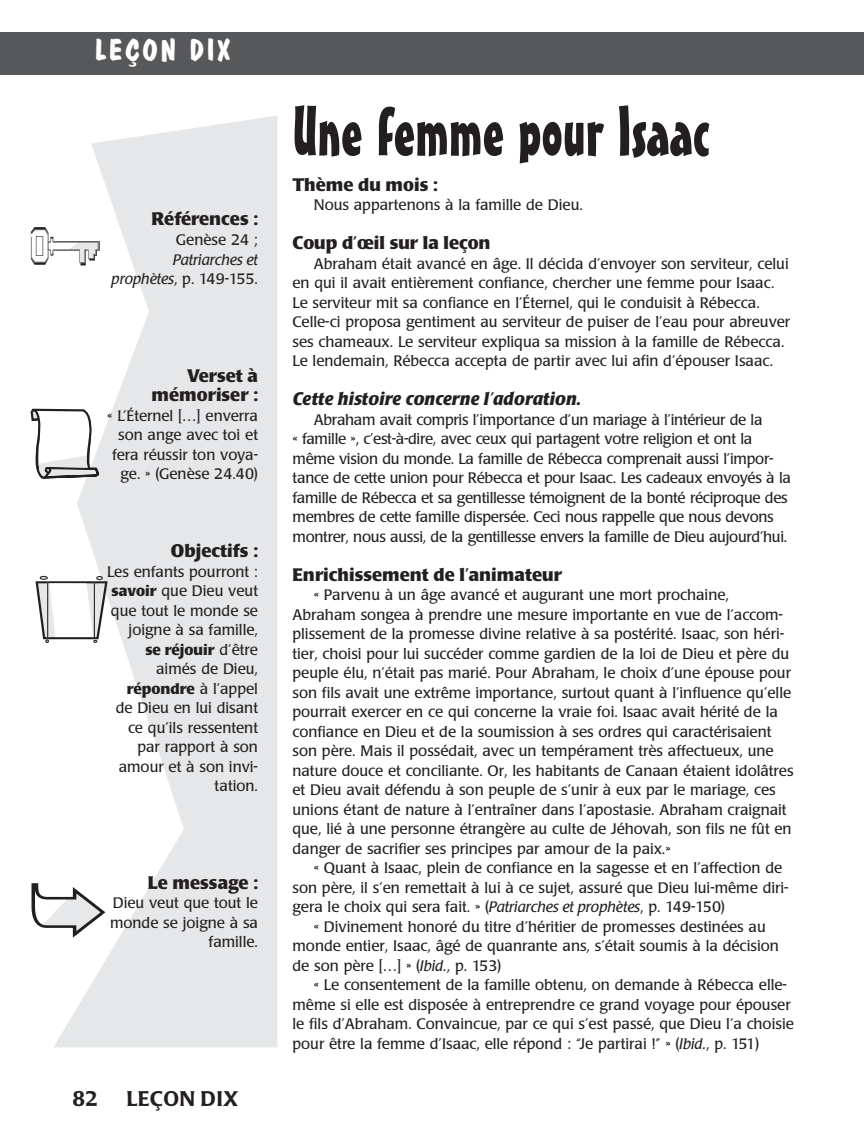
<style>
.page{position:relative;width:864px;height:1148px;background:#fff}
.page>*{position:absolute;margin:0;border:0;box-sizing:border-box;transform-origin:0 0}
.t1{font:69px "Mister Earl BT";color:#231f20}
.t2{font:700 30px "Dom Casual D";letter-spacing:.095em;color:#fff}
.t3{font:500 21px "Poppl Laudatio";letter-spacing:.02em;color:#231f20}
.t4{font:700 18px/19.5px "Poppl Laudatio";color:#231f20;text-align:right}
.t5{font:italic 700 18px "Poppl Laudatio";color:#231f20}
.t6{font:15px/19.5px "Poppl Laudatio";color:#231f20;text-align:right}
.t7{font:15px/19.5px "Poppl Laudatio";letter-spacing:-.02em;color:#231f20}
.t8{font:italic 15px/19.5px "Poppl Laudatio";color:#231f20;text-align:right}
.s1{font-style:normal}
.s2{font-weight:700}
.s3{font-style:italic}
</style>
<div class="page">
<svg style="left:53px;top:116px;width:225px;height:931px;fill:#e6e7e9"></svg>
<div style="left:0;top:32px;width:864px;height:42px;background:#57585a"></div>
<svg style="left:31px;top:227px;width:69px;height:38px"></svg>
<svg style="left:31px;top:409px;width:68px;height:69px"></svg>
<svg style="left:36px;top:576px;width:72px;height:67px"></svg>
<hr style="left:47px;top:582px;width:1px;height:56px;background:#231f20">
<hr style="left:94px;top:582px;width:1px;height:56px;background:#231f20">
<svg style="left:32px;top:883px;width:73px;height:54px"></svg>
<h2 class="t2" style="left:95px;top:32px;width:137px">LEÇON DIX</h2>
<p class="t4" style="left:151px;top:211px;width:108px">Références :</p>
<p class="t6" style="left:176px;top:231px;width:84px">Genèse 24 ;</p>
<p class="t8" style="left:112px;top:251px;width:148px">Patriarches et prophètes<span class="s1">, p. 149-155.</span></p>
<p class="t4" style="left:152px;top:367px;width:108px">Verset à mémoriser :</p>
<p class="t6" style="left:107px;top:407px;width:152px">« L’Éternel […] enverra son ange avec toi et fera réussir ton voya&shy;ge. » (Genèse 24.40)</p>
<p class="t4" style="left:171px;top:543px;width:89px">Objectifs :</p>
<p class="t6" style="left:107px;top:563px;width:153px">Les enfants pourront : <span class="s2">savoir</span> que Dieu veut que tout le monde se joigne à sa famille,<br><span class="s2">se réjouir</span> d’être aimés de Dieu, <span class="s2">répondre</span> à l’appel de Dieu en lui disant ce qu’ils ressentent par rapport à son amour et à son invi&shy;tation.</p>
<p class="t4" style="left:148px;top:874px;width:112px">Le message :</p>
<p class="t6" style="left:110px;top:894px;width:149px">Dieu veut que tout le monde se joigne à sa famille.</p>
<h3 class="t3" style="left:73px;top:1090px;width:27px">82</h3>
<h3 class="t3" style="left:127px;top:1090px;width:113px">LEÇON DIX</h3>
<h1 class="t1" style="left:292px;top:106px;width:420px">Une femme pour Isaac</h1>
<p class="t4" style="left:292px;top:176px;width:147px">Thème du mois :</p>
<p class="t6" style="left:314px;top:197px;width:271px">Nous appartenons à la famille de Dieu.</p>
<p class="t4" style="left:292px;top:235px;width:200px">Coup d’œil sur la leçon</p>
<p class="t6" style="left:292px;top:255px;width:499px;text-align:left;text-indent:21px">Abraham était avancé en âge. Il décida d’envoyer son serviteur, celui en qui il avait entièrement confiance, chercher une femme pour Isaac.<br>Le serviteur mit sa confiance en l’Éternel, qui le conduisit à Rébecca.<br>Celle-ci proposa gentiment au serviteur de puiser de l’eau pour abreuver ses chameaux. Le serviteur expliqua sa mission à la famille de Rébecca.<br>Le lendemain, Rébecca accepta de partir avec lui afin d’épouser Isaac.</p>
<p class="t5" style="left:292px;top:392px;width:290px">Cette histoire concerne l’adoration.</p>
<p class="t7" style="left:292px;top:411px;width:500px;text-indent:21px">Abraham avait compris l’importance d’un mariage à l’intérieur de la<br>« famille », c’est-à-dire, avec ceux qui partagent votre religion et ont la même vision du monde. La famille de Rébecca comprenait aussi l’impor&shy;tance de cette union pour Rébecca et pour Isaac. Les cadeaux envoyés à la famille de Rébecca et sa gentillesse témoignent de la bonté réciproque des membres de cette famille dispersée. Ceci nous rappelle que nous devons montrer, nous aussi, de la gentillesse envers la famille de Dieu aujourd’hui.</p>
<p class="t4" style="left:292px;top:566px;width:271px">Enrichissement de l’animateur</p>
<p class="t6" style="left:292px;top:587px;width:503px;text-align:left;text-indent:21px">« Parvenu à un âge avancé et augurant une mort prochaine, Abraham songea à prendre une mesure importante en vue de l’accom&shy;plissement de la promesse divine relative à sa postérité. Isaac, son héri&shy;tier, choisi pour lui succéder comme gardien de la loi de Dieu et père du peuple élu, n’était pas marié. Pour Abraham, le choix d’une épouse pour son fils avait une extrême importance, surtout quant à l’influence qu’elle pourrait exercer en ce qui concerne la vraie foi. Isaac avait hérité de la confiance en Dieu et de la soumission à ses ordres qui caractérisaient son père. Mais il possédait, avec un tempérament très affectueux, une nature douce et conciliante. Or, les habitants de Canaan étaient idolâtres et Dieu avait défendu à son peuple de s’unir à eux par le mariage, ces unions étant de nature à l’entraîner dans l’apostasie. Abraham craignait que, lié à une personne étrangère au culte de Jéhovah, son fils ne fût en danger de sacrifier ses principes par amour de la paix.»</p>
<p class="t6" style="left:314px;top:860px;width:470px">« Quant à Isaac, plein de confiance en la sagesse et en l’affection de</p>
<p class="t6" style="left:292px;top:879px;width:498px">son père, il s’en remettait à lui à ce sujet, assuré que Dieu lui-même diri-</p>
<p class="t6" style="left:292px;top:899px;width:434px">gera le choix qui sera fait. » (<span class="s3">Patriarches et prophètes</span>, p. 149-150)</p>
<p class="t6" style="left:314px;top:918px;width:454px">« Divinement honoré du titre d’héritier de promesses destinées au</p>
<p class="t6" style="left:292px;top:938px;width:488px">monde entier, Isaac, âgé de quanrante ans, s’était soumis à la décision</p>
<p class="t6" style="left:292px;top:957px;width:210px">de son père […] » (<span class="s3">Ibid.</span>, p. 153)</p>
<p class="t6" style="left:314px;top:977px;width:475px">« Le consentement de la famille obtenu, on demande à Rébecca elle-</p>
<p class="t6" style="left:292px;top:996px;width:500px">même si elle est disposée à entreprendre ce grand voyage pour épouser</p>
<p class="t6" style="left:292px;top:1016px;width:503px">le fils d’Abraham. Convaincue, par ce qui s’est passé, que Dieu l’a choisie</p>
<p class="t6" style="left:292px;top:1035px;width:468px">pour être la femme d’Isaac, elle répond : “Je partirai !” » (<span class="s3">Ibid.</span>, p. 151)</p>
</div>
